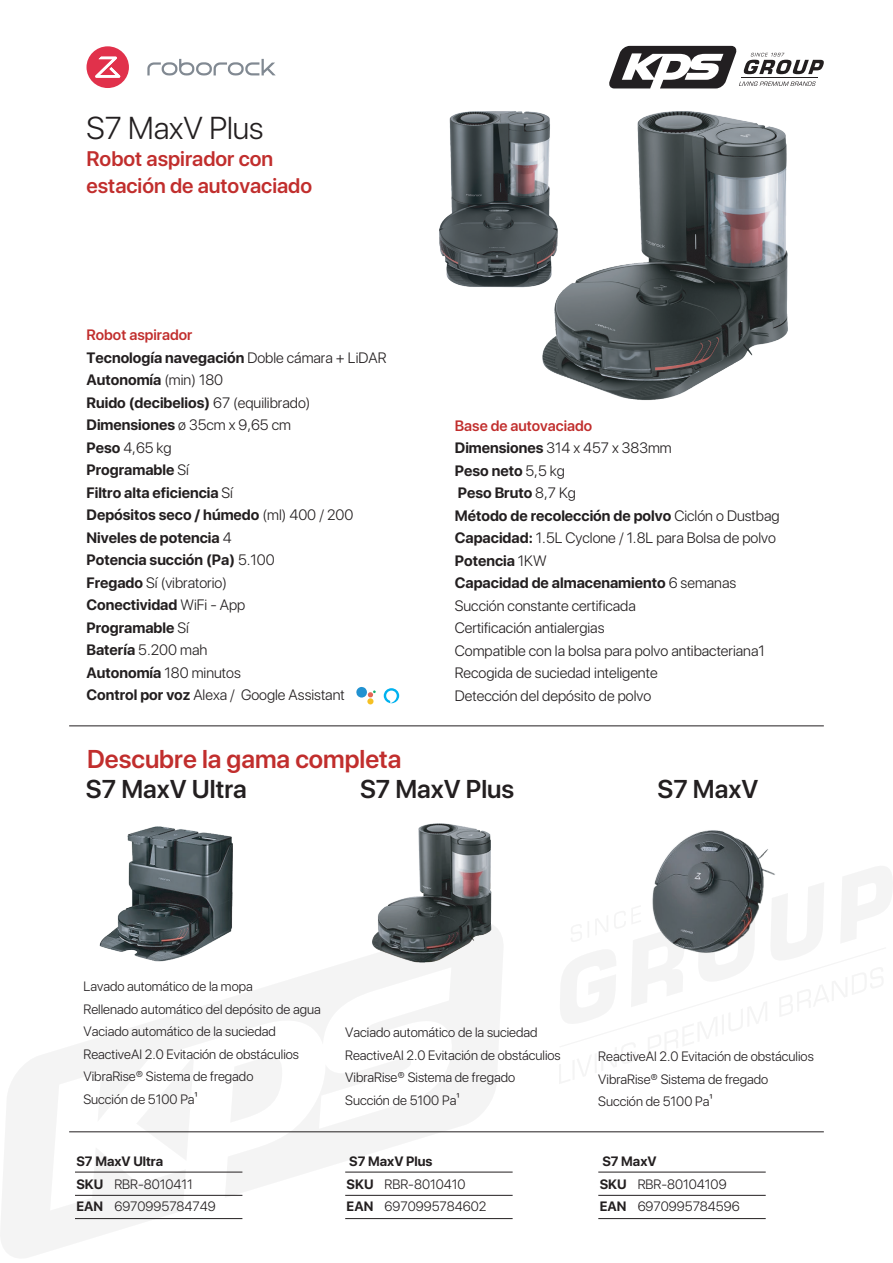
<style>
.page{position:relative;width:893px;height:1263px;background:#fff}
.page>*{position:absolute;margin:0;border:0;box-sizing:border-box;transform-origin:0 0}
.t1{font:300 31.5px "SF Pro Display";color:#231f20}
.t2{font:600 25.65px "SF Pro Display";color:#231f20}
.t3{font:600 25.65px "SF Pro Display";color:#c12e2d}
.t4{font:600 21px/27px "SF Pro Display";color:#c12e2d}
.t5{font:700 15px/22.5px "SF Pro Display";color:#231f20}
.t6{font:300 15px/22.5px "SF Pro Display";color:#231f20}
.t7{font:300 13.5px/22.5px "SF Pro Display";color:#231f20}
.s1{font-weight:600;color:#c12e2d}
.s2{font-weight:300}
.s3{font-weight:700}
</style>
<div class="page">
<img style="left:439px;top:111px;width:53px;height:176px">
<img style="left:492px;top:88px;width:296px;height:312px">
<hr style="left:69px;top:726px;width:755px;height:1px;background:#231f20">
<svg style="left:356px;top:687px;width:20px;height:11px"></svg>
<svg style="left:367px;top:698px;width:7px;height:7px"></svg>
<svg style="left:384px;top:688px;width:15px;height:15px"></svg>
<svg style="left:609px;top:46px;width:215px;height:42px"></svg>
<svg style="left:87px;top:46px;width:42px;height:42px"></svg>
<svg style="left:147px;top:59px;width:129px;height:17px"></svg>
<svg style="left:559px;top:866px;width:334px;height:218px"></svg>
<svg style="left:0;top:956px;width:505px;height:302px"></svg>
<svg style="left:136px;top:1055px;width:58px;height:106px"></svg>
<svg style="left:230px;top:1056px;width:53px;height:67px"></svg>
<hr style="left:69px;top:1131px;width:755px;height:1px;background:#231f20">
<img style="left:99px;top:826px;width:134px;height:137px">
<img style="left:370px;top:823px;width:134px;height:139px">
<img style="left:627px;top:830px;width:161px;height:146px">
<h1 class="t1" style="left:87px;top:106px;width:178px">S7 MaxV Plus</h1>
<h3 class="t4" style="left:87px;top:144px;width:227px">Robot aspirador con estación de autovaciado</h3>
<p class="t5" style="left:87px;top:323px;width:301px"><span class="s1">Robot aspirador<br></span>Tecnología navegación <span class="s2">Doble cámara + LiDAR<br></span>Autonomía <span class="s2">(min) 180<br></span>Ruido (decibelios) <span class="s2">67 (equilibrado)<br></span>Dimensiones <span class="s2">ø 35cm x 9,65 cm<br></span>Peso <span class="s2">4,65 kg<br></span>Programable <span class="s2">Sí<br></span>Filtro alta eficiencia <span class="s2">Sí<br></span>Depósitos seco / húmedo <span class="s2">(ml) 400 / 200<br></span>Niveles de potencia <span class="s2">4<br></span>Potencia succión (Pa) <span class="s2">5.100<br></span>Fregado <span class="s2">Sí (vibratorio)<br></span>Conectividad <span class="s2">WiFi - App<br></span>Programable <span class="s2">Sí<br></span>Batería <span class="s2">5.200 mah<br></span>Autonomía <span class="s2">180 minutos<br></span>Control por voz <span class="s2">Alexa / Google Assistant</span></p>
<p class="t6" style="left:455px;top:413px;width:326px"><span class="s1">Base de autovaciado<br></span><span class="s3">Dimensiones</span> 314 x 457 x 383mm<br><span class="s3">Peso neto</span> 5,5 kg<br><span class="s3">Peso Bruto</span> 8,7 Kg<br><span class="s3">Método de recolección de polvo</span> Ciclón o Dustbag<br><span class="s3">Capacidad:</span> 1.5L Cyclone / 1.8L para Bolsa de polvo<br><span class="s3">Potencia</span> 1KW<br><span class="s3">Capacidad de almacenamiento</span> 6 semanas<br>Succión constante certificada<br>Certificación antialergias<br>Compatible con la bolsa para polvo antibacteriana1<br>Recogida de suciedad inteligente<br>Detección del depósito de polvo</p>
<h2 class="t3" style="left:87px;top:741px;width:316px">Descubre la gama completa</h2>
<h2 class="t2" style="left:86px;top:771px;width:162px">S7 MaxV Ultra</h2>
<h2 class="t2" style="left:360px;top:771px;width:156px">S7 MaxV Plus</h2>
<h2 class="t2" style="left:658px;top:771px;width:102px">S7 MaxV</h2>
<p class="t7" style="left:84px;top:974px;width:239px">Lavado automático de la mopa<br>Rellenado automático del depósito de agua<br>Vaciado automático de la suciedad<br>ReactiveAI 2.0 Evitación de obstáculios<br>VibraRise® Sistema de fregado<br>Succión de 5100 Pa¹</p>
<p class="t7" style="left:345px;top:1020px;width:217px">Vaciado automático de la suciedad<br>ReactiveAI 2.0 Evitación de obstáculios<br>VibraRise® Sistema de fregado<br>Succión de 5100 Pa¹</p>
<p class="t7" style="left:598px;top:1044px;width:217px">ReactiveAI 2.0 Evitación de obstáculios<br>VibraRise® Sistema de fregado<br>Succión de 5100 Pa¹</p>
<p class="t7" style="left:76px;top:1149px;width:141px"><span class="s3">S7 MaxV Ultra<br>SKU</span> RBR-8010411<br><span class="s3">EAN</span> 6970995784749</p>
<p class="t7" style="left:347px;top:1149px;width:141px"><span class="s3">S7 MaxV Plus<br>SKU</span> RBR-8010410<br><span class="s3">EAN</span> 6970995784602</p>
<p class="t7" style="left:600px;top:1149px;width:141px"><span class="s3">S7 MaxV<br>SKU</span> RBR-80104109<br><span class="s3">EAN</span> 6970995784596</p>
</div>
